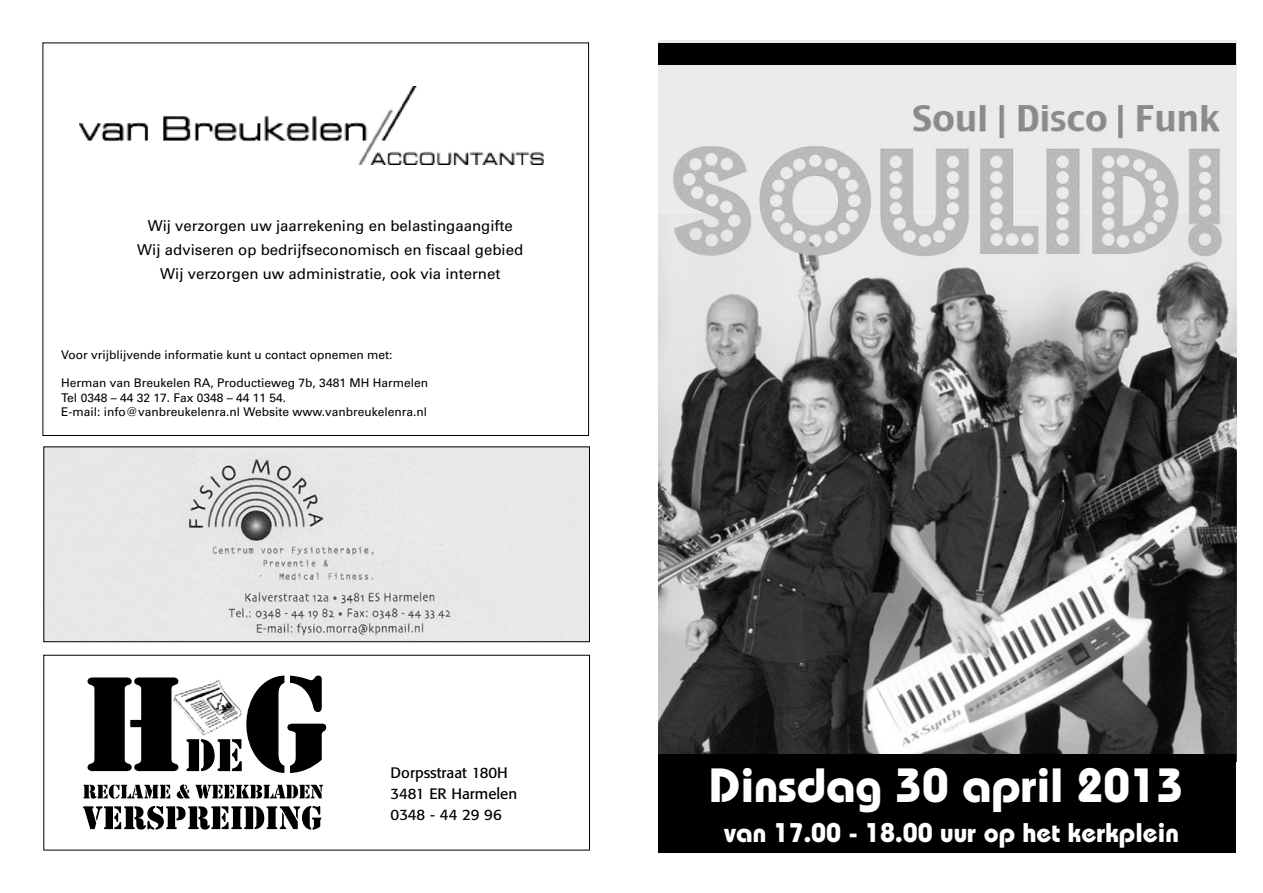
<style>
.page{position:relative;width:1263px;height:893px;background:#fff}
.page>*{position:absolute;margin:0;border:0;box-sizing:border-box;transform-origin:0 0}
.t1{font:700 48px "Bauhaus";color:#fff}
.t2{font:700 27px "Bauhaus";color:#fff}
.t3{font:15px/24px "Univers";color:#000;text-align:center}
.t4{font:15px/21px "Formata";color:#000}
.t5{font:12px/14.4px "Univers";color:#000}
</style>
<div class="page">
<img style="left:658px;top:40px;width:578px;height:715px">
<div style="left:658px;top:755px;width:578px;height:98px;background:#000"></div>
<div style="left:658px;top:43px;width:578px;height:21px;background:#000"></div>
<img style="left:178px;top:680px;width:8px;height:35px">
<svg style="left:83px;top:784px;width:87px;height:15px"></svg>
<svg style="left:177px;top:784px;width:146px;height:15px"></svg>
<svg style="left:83px;top:806px;width:238px;height:24px"></svg>
<svg style="left:88px;top:677px;width:90px;height:94px"></svg>
<svg style="left:186px;top:676px;width:140px;height:97px"></svg>
<img style="left:45px;top:448px;width:543px;height:192px">
<div style="left:43px;top:446px;width:547px;height:196px;border:1px solid #000"></div>
<img style="left:79px;top:87px;width:464px;height:77px">
<p class="t3" style="left:137px;top:214px;width:387px">Wij verzorgen uw jaarrekening en belastingaangifte<br>Wij adviseren op bedrijfseconomisch en fiscaal gebied<br>Wij verzorgen uw administratie, ook via internet</p>
<p class="t5" style="left:61px;top:347px;width:333px">Voor vrijblijvende informatie kunt u contact opnemen met:</p>
<p class="t5" style="left:61px;top:376px;width:368px">Herman van Breukelen RA, Productieweg 7b, 3481 M H Harmelen<br>Tel 0348 – 44 32 17. Fax 0348 – 44 11 54.<br>E-mail: info@vanbreukelenra.nl Website www.vanbreukelenra.nl</p>
<p class="t4" style="left:391px;top:762px;width:128px">Dorpsstraat 180H<br>3481 ER Harmelen<br>0348 - 44 29 96</p>
<h1 class="t1" style="left:709px;top:755px;width:476px">Dinsdag 30 april 2013</h1>
<h2 class="t2" style="left:724px;top:815px;width:456px">van 17.00 - 18.00 uur op het kerkplein</h2>
</div>
